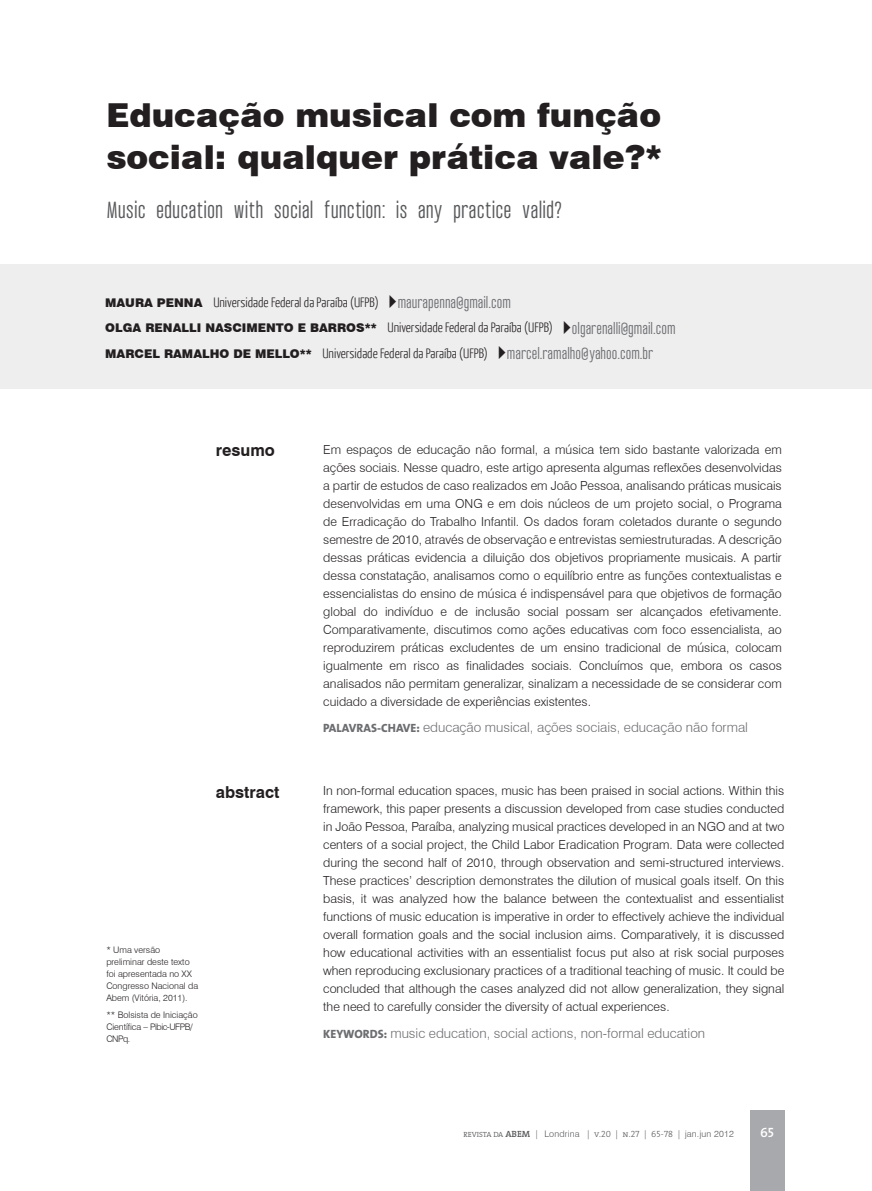
<style>
.page{position:relative;width:872px;height:1191px;background:#fff}
.page>*{position:absolute;margin:0;border:0;box-sizing:border-box;transform-origin:0 0}
.t1{font:900 33px/42px "Swiss 721 BT";color:#231f20}
.t2{font:19.5px "Wearetrippin Short";color:#57585a}
.t3{font:700 16.5px "Swiss 721 BT";color:#231f20}
.t4{font:300 13.5px "Yanone Kaffeesatz";color:#231f20}
.t5{font:300 13.5px "Swiss 721 BT";color:#6c6d70}
.t6{font:13.5px "Wearetrippin Short";color:#6c6d70}
.t7{font:13.5px "The Serif Semi Bold Caps";color:#fff}
.t8{font:300 12.45px/18px "Swiss 721 BT";color:#231f20;text-align:justify}
.t9{font:300 9px/12px "Swiss 721 BT";color:#231f20}
.t10{font:300 9px "Swiss 721 BT";letter-spacing:.02em;color:#57585a}
.s1{font-family:"Swiss 721 BT";font-weight:900;font-size:12px}
.s2{font-family:"The Mix";font-weight:800;font-size:12px}
.s3{font-family:"The Serif";font-size:7.5px}
.s4{font-family:"The Serif";font-weight:600}
.s5{font-family:"The Serif Light Caps";font-weight:400}
</style>
<div class="page">
<div style="left:749px;top:1110px;width:35px;height:81px;background:#a8a9ad"></div>
<div style="left:0;top:264px;width:872px;height:125px;background:#eeeeef"></div>
<h1 class="t1" style="left:106px;top:94px;width:557px">EDUCAÇÃO MUSICAL COM FUNÇÃO<br>SOCIAL: QUALQUER PRÁTICA VALE?*</h1>
<h2 class="t2" style="left:106px;top:196px;width:457px">Music education with social function: is any practice valid?</h2>
<p class="t4" style="left:105px;top:294px;width:275px"><span class="s1">MAURA PENNA</span> Universidade Federal da Paraíba (UFPB)</p>
<p class="t6" style="left:398px;top:293px;width:115px">maurapenna@gmail.com</p>
<p class="t4" style="left:105px;top:319px;width:449px"><span class="s1">OLGA RENALLI NASCIMENTO E BARROS**</span> Universidade Federal da Paraíba (UFPB)</p>
<p class="t6" style="left:572px;top:319px;width:105px">olgarenalli@gmail.com</p>
<p class="t4" style="left:105px;top:345px;width:384px"><span class="s1">MARCEL RAMALHO DE MELLO**</span> Universidade Federal da Paraíba (UFPB)</p>
<p class="t6" style="left:507px;top:344px;width:148px">marcel.ramalho@yahoo.com.br</p>
<h3 class="t3" style="left:216px;top:440px;width:61px">resumo</h3>
<h3 class="t3" style="left:216px;top:782px;width:65px">abstract</h3>
<p class="t9" style="left:106px;top:944px;width:93px">* Uma versão preliminar deste texto foi apresentada no XX<br>Congresso Nacional da<br>Abem (Vitória, 2011).</p>
<p class="t9" style="left:106px;top:1008px;width:93px">** Bolsista de Iniciação<br>Científica – Pibic-UFPB/<br>CNPq.</p>
<p class="t8" style="left:323px;top:440px;width:460px">Em espaços de educação não formal, a música tem sido bastante valorizada em ações sociais. Nesse quadro, este artigo apresenta algumas reflexões desenvolvidas a partir de estudos de caso realizados em João Pessoa, analisando práticas musicais desenvolvidas em uma ONG e em dois núcleos de um projeto social, o Programa de Erradicação do Trabalho Infantil. Os dados foram coletados durante o segundo semestre de 2010, através de observação e entrevistas semiestruturadas. A descrição dessas práticas evidencia a diluição dos objetivos propriamente musicais. A partir dessa constatação, analisamos como o equilíbrio entre as funções contextualistas e essencialistas do ensino de música é indispensável para que objetivos de formação global do indivíduo e de inclusão social possam ser alcançados efetivamente.<br>Comparativamente, discutimos como ações educativas com foco essencialista, ao reproduzirem práticas excludentes de um ensino tradicional de música, colocam igualmente em risco as finalidades sociais. Concluímos que, embora os casos analisados não permitam generalizar, sinalizam a necessidade de se considerar com cuidado a diversidade de experiências existentes.</p>
<p class="t5" style="left:323px;top:719px;width:426px"><span class="s2">PALAVRAS-CHAVE:</span> educação musical, ações sociais, educação não formal</p>
<p class="t8" style="left:323px;top:781px;width:462px">In non-formal education spaces, music has been praised in social actions. Within this framework, this paper presents a discussion developed from case studies conducted in João Pessoa, Paraíba, analyzing musical practices developed in an NGO and at two centers of a social project, the Child Labor Eradication Program. Data were collected during the second half of 2010, through observation and semi-structured interviews.<br>These practices’ description demonstrates the dilution of musical goals itself. On this basis, it was analyzed how the balance between the contextualist and essentialist functions of music education is imperative in order to effectively achieve the individual overall formation goals and the social inclusion aims. Comparatively, it is discussed how educational activities with an essentialist focus put also at risk social purposes when reproducing exclusionary practices of a traditional teaching of music. It could be concluded that although the cases analyzed did not allow generalization, they signal the need to carefully consider the diversity of actual experiences.</p>
<p class="t5" style="left:323px;top:1024px;width:383px"><span class="s2">KEYWORDS:</span> music education, social actions, non-formal education</p>
<p class="t10" style="left:463px;top:1128px;width:272px"><span class="s3">REVISTA DA</span> <span class="s4">ABEM</span> | Londrina <span class="s5">| v.20 | n.27 | 65-78 |</span> jan.jun 2012</p>
<p class="t7" style="left:760px;top:1121px;width:16px">65</p>
</div>
